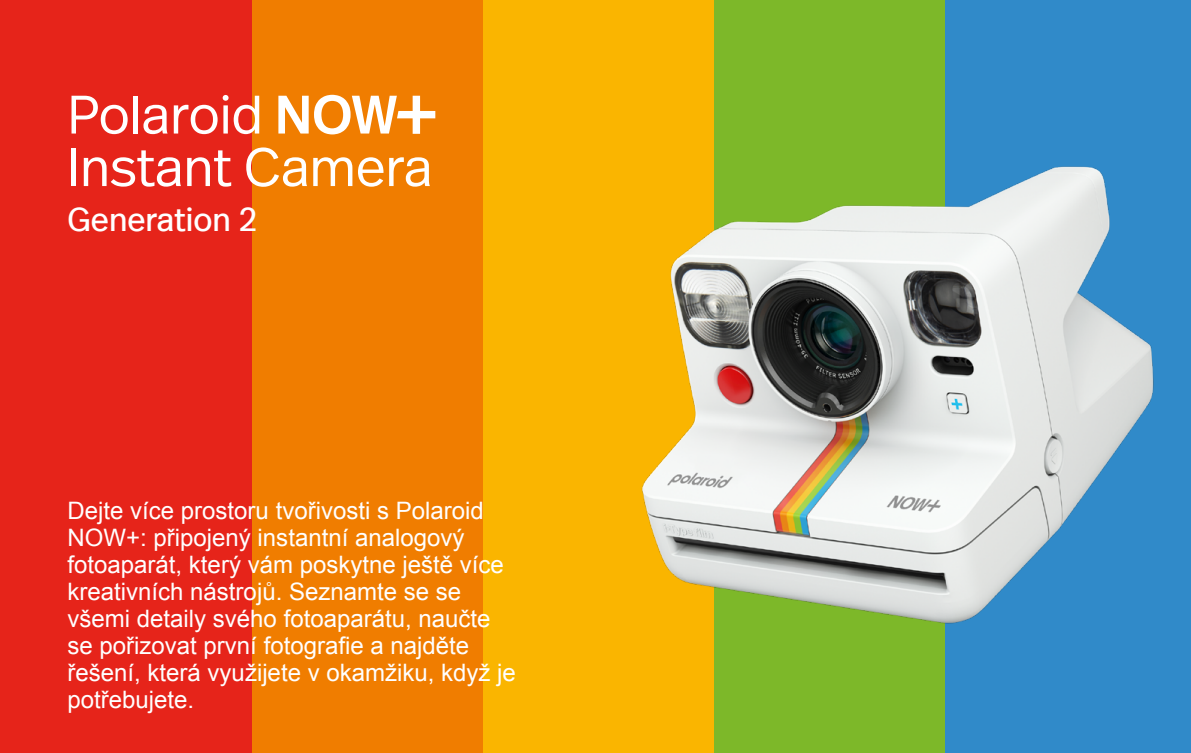
<style>
.page{position:relative;width:1191px;height:753px;background:#fff}
.page>*{position:absolute;margin:0;border:0;box-sizing:border-box;transform-origin:0 0}
.t1{font:300 54px/52.5px "Real Head Offc";color:#fff}
.t2{font:33px "Real Head Offc";color:#fff}
.t3{font:24px/27px "Arial";color:#fff}
.s1{font-weight:500}
</style>
<div class="page">
<div style="left:0;top:0;width:252px;height:753px;background:#e6241a"></div>
<div style="left:252px;top:0;width:231px;height:753px;background:#f07d00"></div>
<div style="left:483px;top:0;width:231px;height:753px;background:#fab500"></div>
<div style="left:714px;top:0;width:231px;height:753px;background:#7db829"></div>
<div style="left:945px;top:0;width:246px;height:753px;background:#308ac9"></div>
<svg style="left:397px;top:96px;width:38px;height:38px"></svg>
<img style="left:641px;top:166px;width:513px;height:458px">
<h1 class="t1" style="left:68px;top:89px;width:366px">Polaroid <span class="s1">NOW<br></span>Instant Camera</h1>
<h2 class="t2" style="left:68px;top:200px;width:192px">Generation 2</h2>
<p class="t3" style="left:68px;top:497px;width:450px">Dejte více prostoru tvořivosti s Polaroid NOW+: připojený instantní analogový fotoaparát, který vám poskytne ještě více kreativních nástrojů. Seznamte se se všemi detaily svého fotoaparátu, naučte se pořizovat první fotografie a najděte řešení, která využijete v okamžiku, když je potřebujete.</p>
</div>
